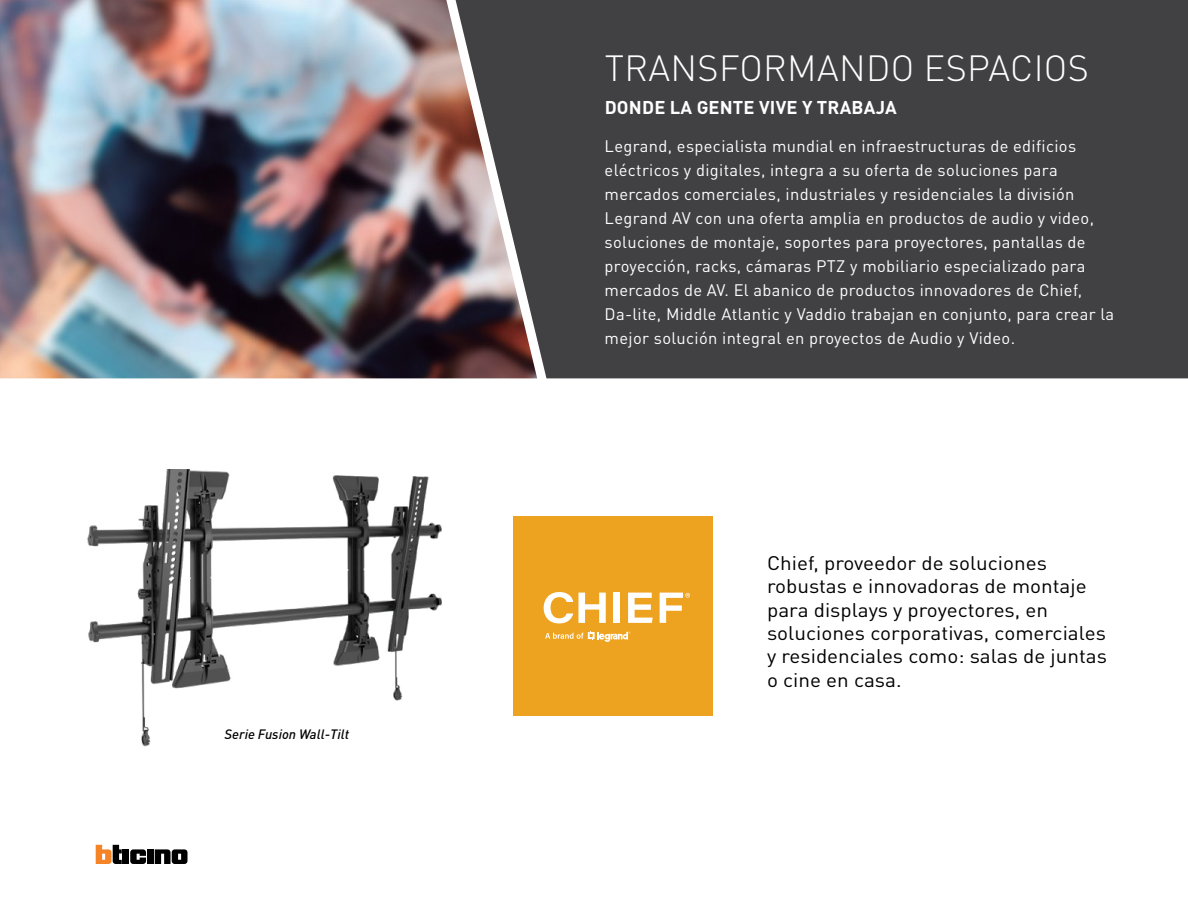
<style>
.page{position:relative;width:1188px;height:918px;background:#fff}
.page>*{position:absolute;margin:0;border:0;box-sizing:border-box;transform-origin:0 0}
.t1{font:300 36px "DIN Pro";letter-spacing:.01em;color:#fff}
.t2{font:19.5px/23.4px "DIN Pro";color:#000;scale:1.06 1}
.t3{font:700 18.3px "DIN Pro";letter-spacing:.01em;color:#fff}
.t4{font:16.5px/24px "DIN Pro";letter-spacing:.02em;color:#fff}
.t5{font:italic 500 13.5px "DIN Pro";color:#000}
</style>
<div class="page">
<div style="left:555px;top:0;width:633px;height:378px;background:#414042"></div>
<img style="left:0;top:0;width:436px;height:378px">
<img style="left:87px;top:469px;width:355px;height:278px">
<svg style="left:130px;top:849px;width:16px;height:15px"></svg>
<div style="left:147px;top:849px;width:7px;height:15px;background:#000"></div>
<div style="left:123px;top:849px;width:6px;height:15px;background:#000"></div>
<svg style="left:96px;top:845px;width:26px;height:19px"></svg>
<svg style="left:155px;top:849px;width:33px;height:15px"></svg>
<svg style="left:436px;top:0;width:119px;height:379px;background:#6e5f5f"></svg>
<div style="left:513px;top:516px;width:200px;height:200px;background:#eea320"></div>
<svg style="left:544px;top:592px;width:29px;height:31px"></svg>
<svg style="left:579px;top:593px;width:27px;height:30px"></svg>
<div style="left:614px;top:593px;width:6px;height:30px;background:#fff"></div>
<svg style="left:628px;top:593px;width:25px;height:30px"></svg>
<svg style="left:660px;top:593px;width:30px;height:30px"></svg>
<svg style="left:545px;top:631px;width:85px;height:11px"></svg>
<p class="t5" style="left:224px;top:726px;width:126px">Serie Fusion Wall-Tilt</p>
<h1 class="t1" style="left:605px;top:44px;width:486px">TRANSFORMANDO ESPACIOS</h1>
<p class="t3" style="left:605px;top:95px;width:294px">DONDE LA GENTE VIVE Y TRABAJA</p>
<p class="t4" style="left:605px;top:132px;width:511px">Legrand, especialista mundial en infraestructuras de edificios eléctricos y digitales, integra a su oferta de soluciones para mercados comerciales, industriales y residenciales la división Legrand AV con una oferta amplia en productos de audio y video, soluciones de montaje, soportes para proyectores, pantallas de proyección, racks, cámaras PTZ y mobiliario especializado para mercados de AV. El abanico de productos innovadores de Chief, Da-lite, Middle Atlantic y Vaddio trabajan en conjunto, para crear la mejor solución integral en proyectos de Audio y Video.</p>
<p class="t2" style="left:767px;top:549px;width:322px">Chief, proveedor de soluciones robustas e innovadoras de montaje para displays y proyectores, en soluciones corporativas, comerciales y residenciales como: salas de juntas o cine en casa.</p>
</div>
